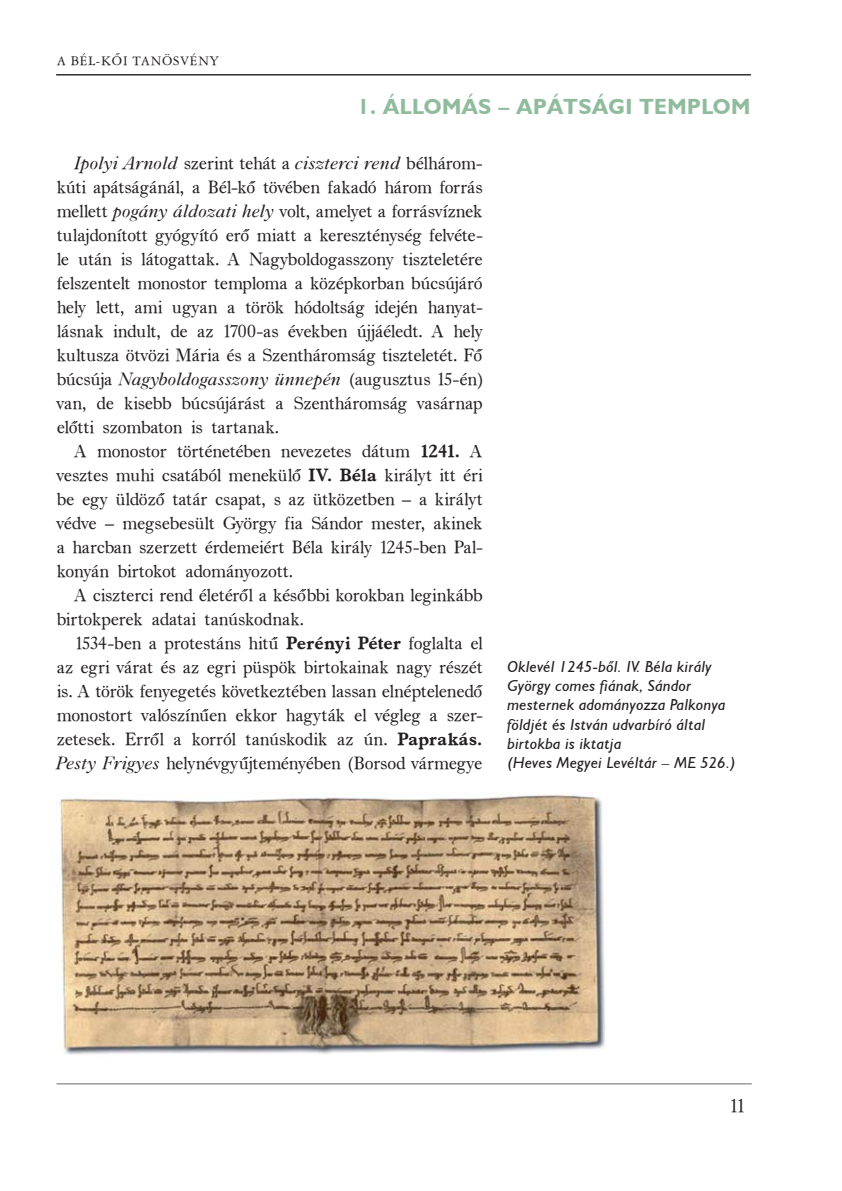
<style>
.page{position:relative;width:842px;height:1191px;background:#fff}
.page>*{position:absolute;margin:0;border:0;box-sizing:border-box;transform-origin:0 0}
.t1{font:700 22px "Humanist 521 PFL";letter-spacing:.025em;color:#90bc9d}
.t2{font:19px "Dutch 766 PFL";color:#231f20}
.t3{font:18px/24px "Dutch 766 PFL";letter-spacing:.005em;color:#231f20;text-align:justify}
.t4{font:italic 16px/19.2px "Humanist 521 PFL";letter-spacing:.02em;color:#231f20}
.t5{font:14px "American Garamond PFL";letter-spacing:.05em;color:#231f20}
.s1{font-style:italic}
.s2{font-weight:700}
</style>
<div class="page">
<hr style="left:56px;top:74px;width:695px;height:1px;background:#231f20">
<hr style="left:57px;top:1083px;width:695px;height:1px;background:#bbbdc0">
<img style="left:59px;top:793px;width:547px;height:262px">
<p class="t5" style="left:57px;top:56px;width:164px">A BÉL-KÕI TANÖSVÉNY</p>
<p class="t1" style="left:358px;top:98px;width:394px">1. ÁLLOMÁS – APÁTSÁGI TEMPLOM</p>
<p class="t3" style="left:57px;top:153px;width:427px;text-indent:18px"><span class="s1">Ipolyi Arnold</span> szerint tehát a <span class="s1">ciszterci rend</span> bélhárom&shy;kúti apátságánál, a Bél-kő tövében fakadó három forrás mellett <span class="s1">pogány áldozati hely</span> volt, amelyet a forrásvíznek tulajdonított gyógyító erő miatt a kereszténység felvéte&shy;le után is látogattak. A Nagyboldogasszony tiszteletére felszentelt monostor temploma a középkorban búcsújáró hely lett, ami ugyan a török hódoltság idején hanyat&shy;lásnak indult, de az 1700-as években újjáéledt. A hely kultusza ötvözi Mária és a Szentháromság tiszteletét. Fő búcsúja <span class="s1">Nagyboldogasszony ünnepén</span> (augusztus 15-én) van, de kisebb búcsújárást a Szentháromság vasárnap előtti szombaton is tartanak.</p>
<p class="t3" style="left:57px;top:441px;width:427px;text-indent:18px">A monostor történetében nevezetes dátum <span class="s2">1241.</span> A vesztes muhi csatából menekülő <span class="s2">IV. Béla</span> királyt itt éri be egy üldöző tatár csapat, s az ütközetben – a királyt védve – megsebesült György fia Sándor mester, akinek a harcban szerzett érdemeiért Béla király 1245-ben Pal&shy;konyán birtokot adományozott.</p>
<p class="t3" style="left:57px;top:585px;width:427px;text-indent:18px">A ciszterci rend életéről a későbbi korokban leginkább birtokperek adatai tanúskodnak.</p>
<p class="t3" style="left:57px;top:633px;width:427px;text-indent:18px">1534-ben a protestáns hitű <span class="s2">Perényi Péter</span> foglalta el az egri várat és az egri püspök birtokainak nagy részét is. A török fenyegetés következtében lassan elnéptelenedő monostort valószínűen ekkor hagyták el végleg a szer&shy;zetesek. Erről a korról tanúskodik az ún. <span class="s2">Paprakás.<br></span><span class="s1">Pesty Frigyes</span> helynévgyűjteményében (Borsod vármegye</p>
<p class="t4" style="left:507px;top:658px;width:230px">Oklevél 1245-bõl. IV. Béla király<br>György comes fiának, Sándor mesternek adományozza Palkonya földjét és István udvarbíró által birtokba is iktatja<br>(Heves Megyei Levéltár – ME 526.)</p>
<p class="t2" style="left:730px;top:1099px;width:15px">11</p>
</div>
